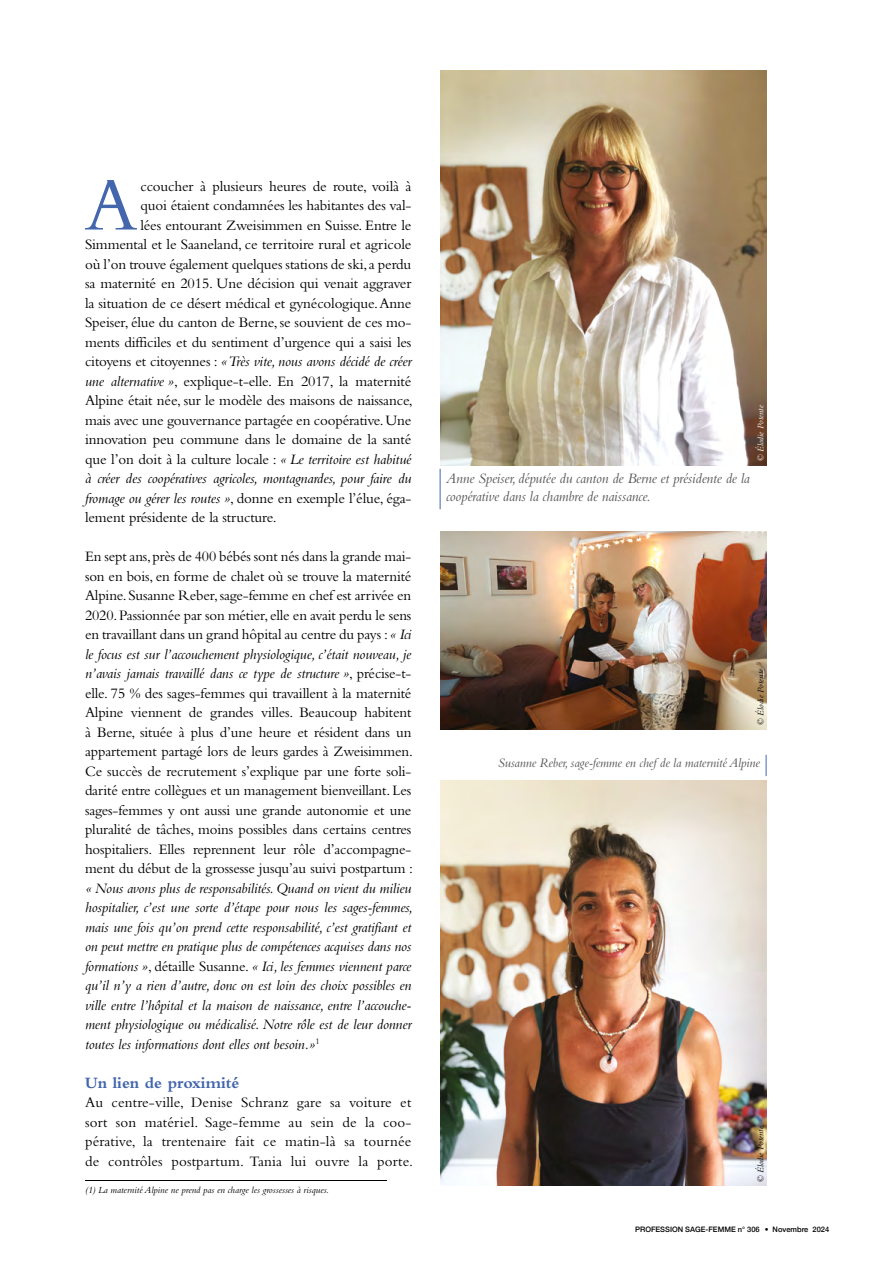
<style>
.page{position:relative;width:893px;height:1263px;background:#fff}
.page>*{position:absolute;margin:0;border:0;box-sizing:border-box;transform-origin:0 0}
.t1{font:77.7px "Bembo Std";color:#4466ad}
.t2{font:700 16.5px "Bembo Std";color:#4466ad}
.t3{font:15px/19.5px "Bembo Std";letter-spacing:-.01em;color:#000;text-align:justify}
.t4{font:italic 15px/19.5px "Bembo Std";letter-spacing:-.01em;color:#000;text-align:justify}
.t5{font:italic 15px/18px "Bembo Std";letter-spacing:-.01em;color:#575756}
.t6{font:italic 13.5px "Bembo Std";letter-spacing:-.01em;color:#575756}
.t7{font:italic 9.75px "Bembo Std";color:#000}
.t8{font:italic 9px "Bembo Std";color:#000}
.t9{font:italic 9px "Bembo Std";color:#fff}
.t10{font:500 7.5px "Helvetica Neue";color:#000}
.s1{font-style:normal}
.s2{font-style:italic}
</style>
<div class="page">
<hr style="left:85px;top:1180px;width:302px;height:1px;background:#000">
<svg style="left:766px;top:755px;width:1px;height:21px"></svg>
<hr style="left:440px;top:469px;width:1px;height:40px;background:#4466ad">
<img style="left:440px;top:71px;width:326px;height:395px">
<img style="left:440px;top:780px;width:326px;height:406px">
<img style="left:440px;top:531px;width:326px;height:198px">
<h1 class="t1" style="left:85px;top:160px;width:54px">A</h1>
<p class="t3" style="left:140px;top:176px;width:272px">ccoucher à plusieurs heures de route, voilà à</p>
<p class="t3" style="left:140px;top:195px;width:272px">quoi étaient condamnées les habitantes des val-</p>
<p class="t3" style="left:140px;top:215px;width:272px">lées entourant Zweisimmen en Suisse. Entre le</p>
<p class="t3" style="left:85px;top:234px;width:328px">Simmental et le Saaneland, ce territoire rural et agricole</p>
<p class="t3" style="left:85px;top:254px;width:328px">où l’on trouve également quelques stations de ski, a perdu</p>
<p class="t3" style="left:85px;top:273px;width:328px">sa maternité en 2015. Une décision qui venait aggraver</p>
<p class="t3" style="left:85px;top:293px;width:328px">la situation de ce désert médical et gynécologique. Anne</p>
<p class="t3" style="left:85px;top:312px;width:328px">Speiser, élue du canton de Berne, se souvient de ces mo-</p>
<p class="t3" style="left:85px;top:332px;width:328px">ments difficiles et du sentiment d’urgence qui a saisi les</p>
<p class="t4" style="left:85px;top:351px;width:328px"><span class="s1">citoyens et citoyennes :</span> «Très vite, nous avons décidé de créer</p>
<p class="t3" style="left:85px;top:371px;width:328px"><span class="s2">une alternative »</span>, explique-t-elle. En 2017, la maternité</p>
<p class="t3" style="left:85px;top:390px;width:329px">Alpine était née, sur le modèle des maisons de naissance,</p>
<p class="t3" style="left:85px;top:410px;width:328px">mais avec une gouvernance partagée en coopérative. Une</p>
<p class="t3" style="left:85px;top:429px;width:328px">innovation peu commune dans le domaine de la santé</p>
<p class="t3" style="left:85px;top:449px;width:328px">que l’on doit à la culture locale : <span class="s2">« Le territoire est habitué</span></p>
<p class="t4" style="left:85px;top:468px;width:328px">à créer des coopératives agricoles, montagnardes, pour faire du</p>
<p class="t3" style="left:85px;top:488px;width:328px"><span class="s2">fromage ou gérer les routes »</span>, donne en exemple l’élue, éga-</p>
<p class="t3" style="left:85px;top:507px;width:193px">lement présidente de la structure.</p>
<p class="t3" style="left:85px;top:546px;width:329px">En sept ans, près de 400 bébés sont nés dans la grande mai&shy;son en bois, en forme de chalet où se trouve la maternité Alpine. Susanne Reber, sage-femme en chef est arrivée en 2020. Passionnée par son métier, elle en avait perdu le sens en travaillant dans un grand hôpital au centre du pays : <span class="s2">« Ici le focus est sur l’accouchement physiologique, c’était nouveau, je n’avais jamais travaillé dans ce type de structure »</span>, précise-t&shy;elle. 75 % des sages-femmes qui travaillent à la maternité Alpine viennent de grandes villes. Beaucoup habitent à Berne, située à plus d’une heure et résident dans un appartement partagé lors de leurs gardes à Zweisimmen.<br>Ce succès de recrutement s’explique par une forte soli&shy;darité entre collègues et un management bienveillant. Les sages-femmes y ont aussi une grande autonomie et une pluralité de tâches, moins possibles dans certains centres hospitaliers. Elles reprennent leur rôle d’accompagne&shy;ment du début de la grossesse jusqu’au suivi postpartum :</p>
<p class="t4" style="left:85px;top:878px;width:329px">« Nous avons plus de responsabilités. Quand on vient du milieu hospitalier, c’est une sorte d’étape pour nous les sages-femmes, mais une fois qu’on prend cette responsabilité, c’est gratifiant et on peut mettre en pratique plus de compétences acquises dans nos formations »<span class="s1">, détaille Susanne.</span> « Ici, les femmes viennent parce qu’il n’y a rien d’autre, donc on est loin des choix possibles en ville entre l’hôpital et la maison de naissance, entre l’accouche&shy;ment physiologique ou médicalisé. Notre rôle est de leur donner toutes les informations dont elles ont besoin.»<sup>1</sup></p>
<p class="t2" style="left:85px;top:1073px;width:156px">Un lien de proximité</p>
<p class="t3" style="left:85px;top:1092px;width:329px">Au centre-ville, Denise Schranz gare sa voiture et sort son matériel. Sage-femme au sein de la coo&shy;pérative, la trentenaire fait ce matin-là sa tournée de contrôles postpartum. Tania lui ouvre la porte.</p>
<p class="t7" style="left:85px;top:1184px;width:245px">(1) La maternité Alpine ne prend pas en charge les grossesses à risques.</p>
<p class="t9" style="left:755px;top:461px;width:58px;rotate:-90deg">© Élodie Potente</p>
<p class="t5" style="left:446px;top:469px;width:305px">Anne Speiser, députée du canton de Berne et présidente de la coopérative dans la chambre de naissance.</p>
<p class="t8" style="left:755px;top:725px;width:58px;rotate:-90deg">© Élodie Potente</p>
<p class="t6" style="left:498px;top:755px;width:264px">Susanne Reber, sage-femme en chef de la maternité Alpine</p>
<p class="t8" style="left:755px;top:1182px;width:58px;rotate:-90deg">© Élodie Potente</p>
<p class="t10" style="left:635px;top:1223px;width:196px">PROFESSION SAGE-FEMME n° 306 • Novembre 2024</p>
</div>
